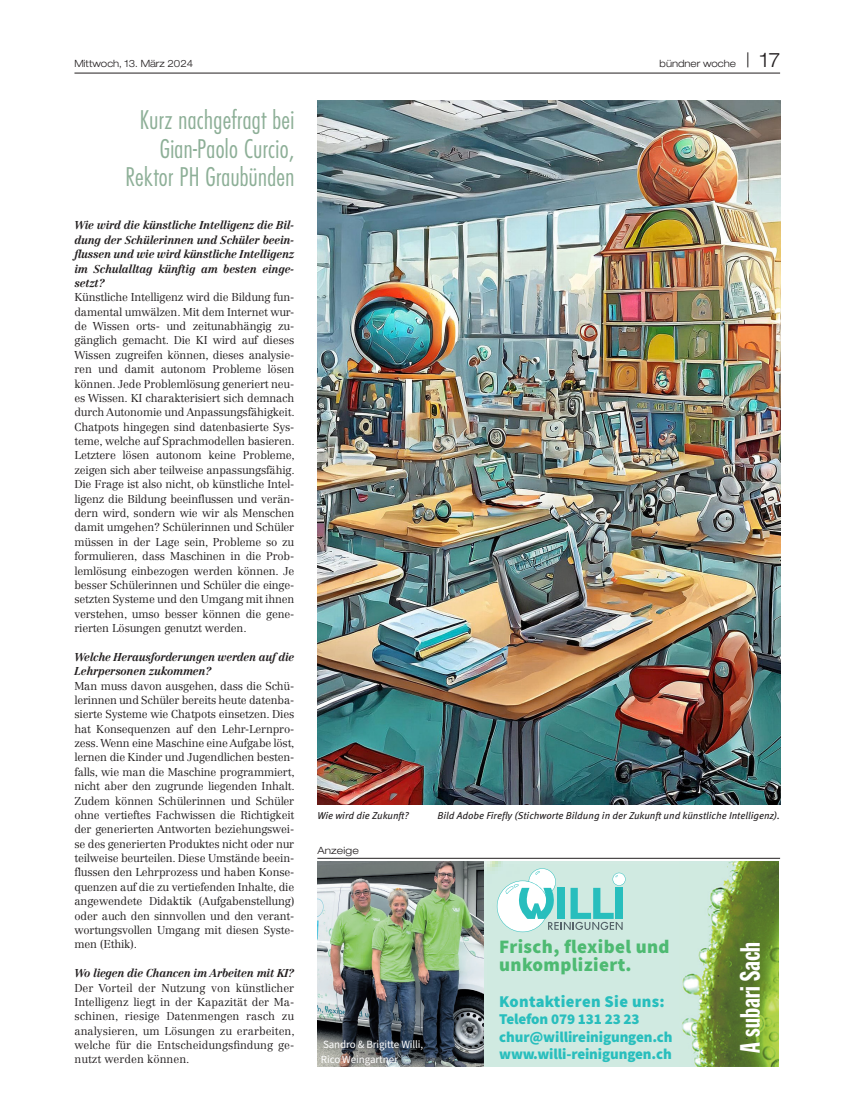
<style>
.page{position:relative;width:867px;height:1120px;background:#fff}
.page>*{position:absolute;margin:0;border:0;box-sizing:border-box;transform-origin:0 0}
.t1{font:27.5px "Franklin Gothic Std Extra Cond";color:#fff}
._150_Untertitel_x05{font:300 condensed 25px/28.8px "Futura Std";letter-spacing:.015em;color:#8daf97;text-align:right}
.t2{font:900 19px/17.8px "Source Sans Pro";letter-spacing:.02em;color:#4eba72}
.t3{font:900 16.5px "Source Sans Pro";letter-spacing:.02em;color:#28bebd}
.t4{font:900 15px/17.5px "Source Sans Pro";letter-spacing:-.01em;color:#28bebd}
._200_GS_x08{font:300 11.25px/14.4px "Centennial LT Std";letter-spacing:-.015em;color:#231f20;text-align:justify}
._230_Frage_Interview{font:italic 700 11.25px/14.4px "Centennial LT Std";letter-spacing:-.015em;color:#231f20;text-align:justify;scale:.96 1}
.t5{font:11px/15px "Source Sans Pro";letter-spacing:-.01em;color:#fff}
._220_Bildlegende_lin{font:italic 10px "Meta OT";color:#231f20}
._605_Anzeige_Promoti{font:300 expanded 10px "Helvetica Neue LT Std";color:#231f20;scale:.96 1}
._605_Anzeige_Promoti-2{font:300 expanded 10px "Helvetica Neue LT Std";color:#231f20}
.s1{font-size:20px}
</style>
<div class="page">
<hr style="left:74px;top:73px;width:706px;height:1px;background:#231f20">
<img style="left:317px;top:100px;width:463px;height:704px">
<hr style="left:317px;top:858px;width:463px;height:1px;background:#231f20">
<img style="left:317px;top:861px;width:355px;height:206px">
<img style="left:672px;top:861px;width:106px;height:206px">
<svg style="left:497px;top:868px;width:128px;height:64px"></svg>
<p class="_605_Anzeige_Promoti" style="left:74px;top:58px;width:125px">Mittwoch, 13. März 2024</p>
<p class="_605_Anzeige_Promoti" style="left:659px;top:58px;width:127px">bündner woche <span class="s1">| 17</span></p>
<p class="_150_Untertitel_x05" style="left:125px;top:105px;width:170px">Kurz nachgefragt bei<br>Gian-Paolo Curcio,<br>Rektor PH Graubünden</p>
<p class="_230_Frage_Interview" style="left:74px;top:218px;width:230px">Wie wird die künstliche Intelligenz die Bil&shy;dung der Schülerinnen und Schüler beein&shy;flussen und wie wird künstliche Intelligenz im Schulalltag künftig am besten einge&shy;setzt?</p>
<p class="_200_GS_x08" style="left:74px;top:290px;width:222px">Künstliche Intelligenz wird die Bildung fun&shy;damental umwälzen. Mit dem Internet wur&shy;de Wissen orts- und zeitunabhängig zu&shy;gänglich gemacht. Die KI wird auf dieses Wissen zugreifen können, dieses analysie&shy;ren und damit autonom Probleme lösen können. Jede Problemlösung generiert neu&shy;es Wissen. KI charakterisiert sich demnach durch Autonomie und Anpassungsfähigkeit.<br>Chatpots hingegen sind datenbasierte Sys&shy;teme, welche auf Sprachmodellen basieren.<br>Letztere lösen autonom keine Probleme, zeigen sich aber teilweise anpassungsfähig.<br>Die Frage ist also nicht, ob künstliche Intel&shy;ligenz die Bildung beeinflussen und verän&shy;dern wird, sondern wie wir als Menschen damit umgehen? Schülerinnen und Schüler müssen in der Lage sein, Probleme so zu formulieren, dass Maschinen in die Prob&shy;lemlösung einbezogen werden können. Je besser Schülerinnen und Schüler die einge&shy;setzten Systeme und den Umgang mit ihnen verstehen, umso besser können die gene&shy;rierten Lösungen genutzt werden.</p>
<p class="_230_Frage_Interview" style="left:74px;top:649px;width:230px">Welche Herausforderungen werden auf die<br>Lehrpersonen zukommen?</p>
<p class="_200_GS_x08" style="left:74px;top:678px;width:222px">Man muss davon ausgehen, dass die Schü&shy;lerinnen und Schüler bereits heute datenba&shy;sierte Systeme wie Chatpots einsetzen. Dies hat Konsequenzen auf den Lehr-Lernpro&shy;zess. Wenn eine Maschine eine Aufgabe löst, lernen die Kinder und Jugendlichen besten&shy;falls, wie man die Maschine programmiert, nicht aber den zugrunde liegenden Inhalt.<br>Zudem können Schülerinnen und Schüler ohne vertieftes Fachwissen die Richtigkeit der generierten Antworten beziehungswei&shy;se des generierten Produktes nicht oder nur teilweise beurteilen. Diese Umstände beein&shy;flussen den Lehrprozess und haben Konse&shy;quenzen auf die zu vertiefenden Inhalte, die angewendete Didaktik (Aufgabenstellung) oder auch den sinnvollen und den verant&shy;wortungsvollen Umgang mit diesen Syste&shy;men (Ethik).</p>
<p class="_230_Frage_Interview" style="left:74px;top:966px;width:230px">Wo liegen die Chancen im Arbeiten mit KI?</p>
<p class="_200_GS_x08" style="left:74px;top:980px;width:222px">Der Vorteil der Nutzung von künstlicher Intelligenz liegt in der Kapazität der Ma&shy;schinen, riesige Datenmengen rasch zu analysieren, um Lösungen zu erarbeiten, welche für die Entscheidungsfindung ge&shy;nutzt werden können.</p>
<p class="_220_Bildlegende_lin" style="left:317px;top:809px;width:93px">Wie wird die Zukunft?</p>
<p class="_220_Bildlegende_lin" style="left:437px;top:809px;width:344px">Bild Adobe Firefly (Stichworte Bildung in der Zukunft und künstliche Intelligenz).</p>
<p class="_605_Anzeige_Promoti-2" style="left:317px;top:845px;width:43px">Anzeige</p>
<p class="t2" style="left:499px;top:938px;width:172px">Frisch, flexibel und unkompliziert.</p>
<p class="t3" style="left:499px;top:989px;width:167px">Kontaktieren Sie uns:</p>
<p class="t4" style="left:499px;top:1010px;width:175px">Telefon 079 131 23 23 chur@willireinigungen.ch www.willi-reinigungen.ch</p>
<p class="t1" style="left:735px;top:1052px;width:112px;rotate:-90deg">A subari Sach</p>
<p class="t5" style="left:321px;top:1037px;width:104px">Sandro &amp; Brigitte Willi,<br>Rico Weingartner</p>
</div>
